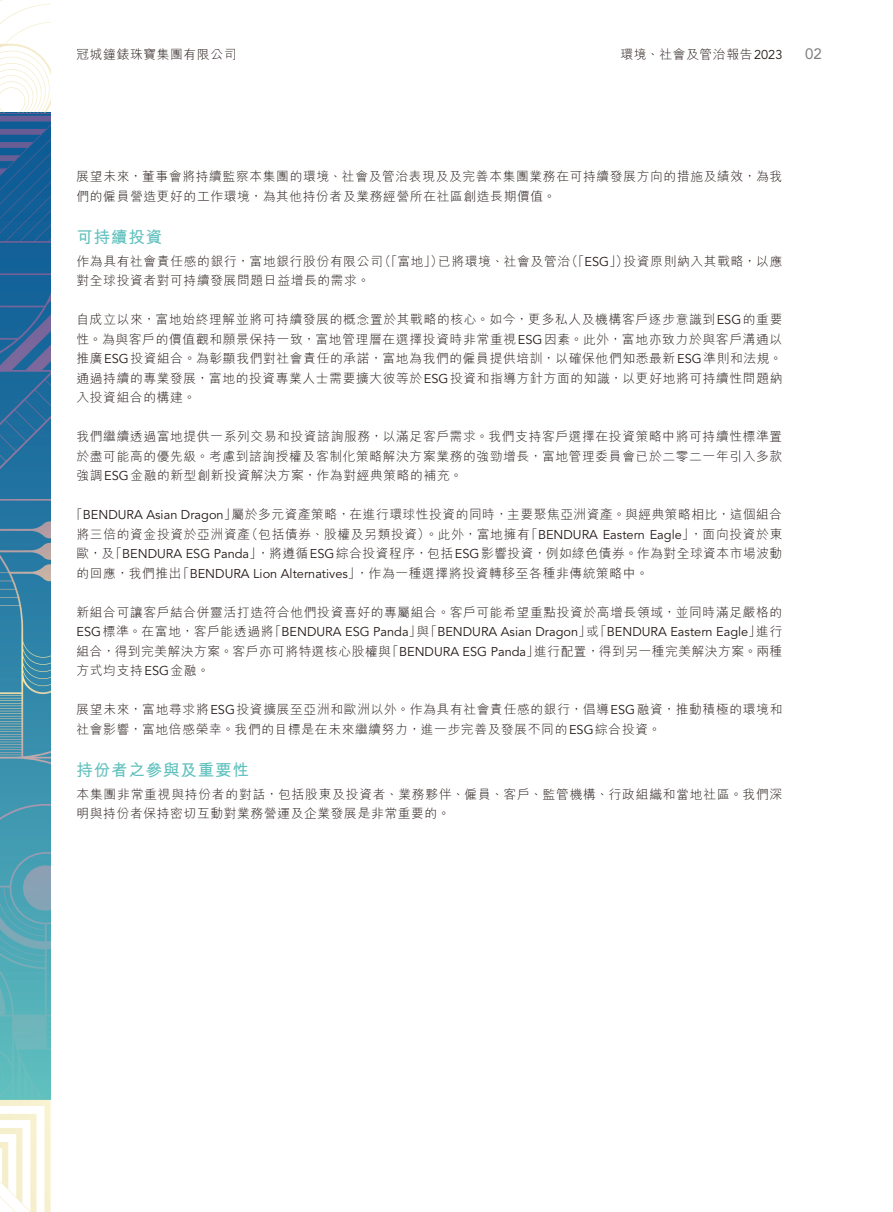
<style>
.page{position:relative;width:893px;height:1212px;background:#fff}
.page>*{position:absolute;margin:0;border:0;box-sizing:border-box;transform-origin:0 0}
.t1{font:700 16.5px "M Hei HK";letter-spacing:.05em;color:#61c1be}
.t2{font:15px "Avenir LT Std";color:#7e7e7e}
.t3{font:300 12.75px/19.5px "M Hei HK";letter-spacing:.05em;color:#231916}
.t4{font:12.75px "Avenir LT Std";color:#231916}
.s1{font-family:"Avenir LT Std";font-weight:400}
.s2{font-family:"M Hei HK";font-weight:300}
</style>
<div class="page">
<svg style="left:0;top:0;width:50px;height:112px"></svg>
<svg style="left:0;top:1100px;width:50px;height:112px"></svg>
<svg style="left:0;top:113px;width:50px;height:987px;background:#3b84a6"></svg>
<svg style="left:23px;top:865px;width:27px;height:46px"></svg>
<p class="t3" style="left:77px;top:44px;width:162px">冠城鐘錶珠寶集團有限公司</p>
<p class="t3" style="left:620px;top:44px;width:163px">環境、社會及管治報告<span class="s1">2023</span></p>
<p class="t2" style="left:805px;top:45px;width:18px">02</p>
<p class="t3" style="left:77px;top:167px;width:707px">展望未來，董事會將持續監察本集團的環境、社會及管治表現及及完善本集團業務在可持續發展方向的措施及績效，為我們的僱員營造更好的工作環境，為其他持份者及業務經營所在社區創造長期價值。</p>
<p class="t1" style="left:77px;top:225px;width:87px">可持續投資</p>
<p class="t3" style="left:77px;top:251px;width:707px">作為具有社會責任感的銀行，富地銀行股份有限公司（「富地」）已將環境、社會及管治（「<span class="s1">ESG</span>」）投資原則納入其戰略，以應對全球投資者對可持續發展問題日益增長的需求。</p>
<p class="t3" style="left:77px;top:310px;width:707px;text-align:justify">自成立以來，富地始終理解並將可持續發展的概念置於其戰略的核心。如今，更多私人及機構客戶逐步意識到<span class="s1">ESG</span>的重要性。為與客戶的價值觀和願景保持一致，富地管理層在選擇投資時非常重視<span class="s1">ESG</span>因素。此外，富地亦致力於與客戶溝通以推廣<span class="s1">ESG</span>投資組合。為彰顯我們對社會責任的承諾，富地為我們的僱員提供培訓，以確保他們知悉最新<span class="s1">ESG</span>準則和法規。通過持續的專業發展，富地的投資專業人士需要擴大彼等於<span class="s1">ESG</span>投資和指導方針方面的知識，以更好地將可持續性問題納入投資組合的構建。</p>
<p class="t3" style="left:77px;top:427px;width:707px;text-align:justify">我們繼續透過富地提供一系列交易和投資諮詢服務，以滿足客戶需求。我們支持客戶選擇在投資策略中將可持續性標準置於盡可能高的優先級。考慮到諮詢授權及客制化策略解決方案業務的強勁增長，富地管理委員會已於二零二一年引入多款強調<span class="s1">ESG</span>金融的新型創新投資解決方案，作為對經典策略的補充。</p>
<p class="t3" style="left:77px;top:505px;width:707px;text-align:justify;text-indent:-6px">「<span class="s1">BENDURA Asian Dragon</span>」屬於多元資產策略，在進行環球性投資的同時，主要聚焦亞洲資產。與經典策略相比，這個組合將三倍的資金投資於亞洲資產（包括債券、股權及另類投資）。此外，富地擁有「<span class="s1">BENDURA Eastern Eagle</span>」，面向投資於東歐，及「<span class="s1">BENDURA ESG Panda</span>」，將遵循<span class="s1">ESG</span>綜合投資程序，包括<span class="s1">ESG</span>影響投資，例如綠色債券。作為對全球資本市場波動的回應，我們推出「<span class="s1">BENDURA Lion Alternatives</span>」，作為一種選擇將投資轉移至各種非傳統策略中。</p>
<p class="t3" style="left:77px;top:602px;width:707px">新組合可讓客戶結合併靈活打造符合他們投資喜好的專屬組合。客戶可能希望重點投資於高增長領域，並同時滿足嚴格的</p>
<p class="t4" style="left:77px;top:625px;width:707px">ESG<span class="s2">標準。在富地，客戶能透過將「</span>BENDURA ESG Panda<span class="s2">」與「</span>BENDURA Asian Dragon<span class="s2">」或「</span>BENDURA Eastern Eagle<span class="s2">」進行</span></p>
<p class="t3" style="left:77px;top:641px;width:707px">組合，得到完美解決方案。客戶亦可將特選核心股權與「<span class="s1">BENDURA ESG Panda</span>」進行配置，得到另一種完美解決方案。兩種方式均支持<span class="s1">ESG</span>金融。</p>
<p class="t3" style="left:77px;top:700px;width:707px">展望未來，富地尋求將<span class="s1">ESG</span>投資擴展至亞洲和歐洲以外。作為具有社會責任感的銀行，倡導<span class="s1">ESG</span>融資，推動積極的環境和社會影響，富地倍感榮幸。我們的目標是在未來繼續努力，進一步完善及發展不同的<span class="s1">ESG</span>綜合投資。</p>
<p class="t1" style="left:77px;top:758px;width:174px">持份者之參與及重要性</p>
<p class="t3" style="left:77px;top:784px;width:707px">本集團非常重視與持份者的對話，包括股東及投資者、業務夥伴、僱員、客戶、監管機構、行政組織和當地社區。我們深明與持份者保持密切互動對業務營運及企業發展是非常重要的。</p>
</div>
